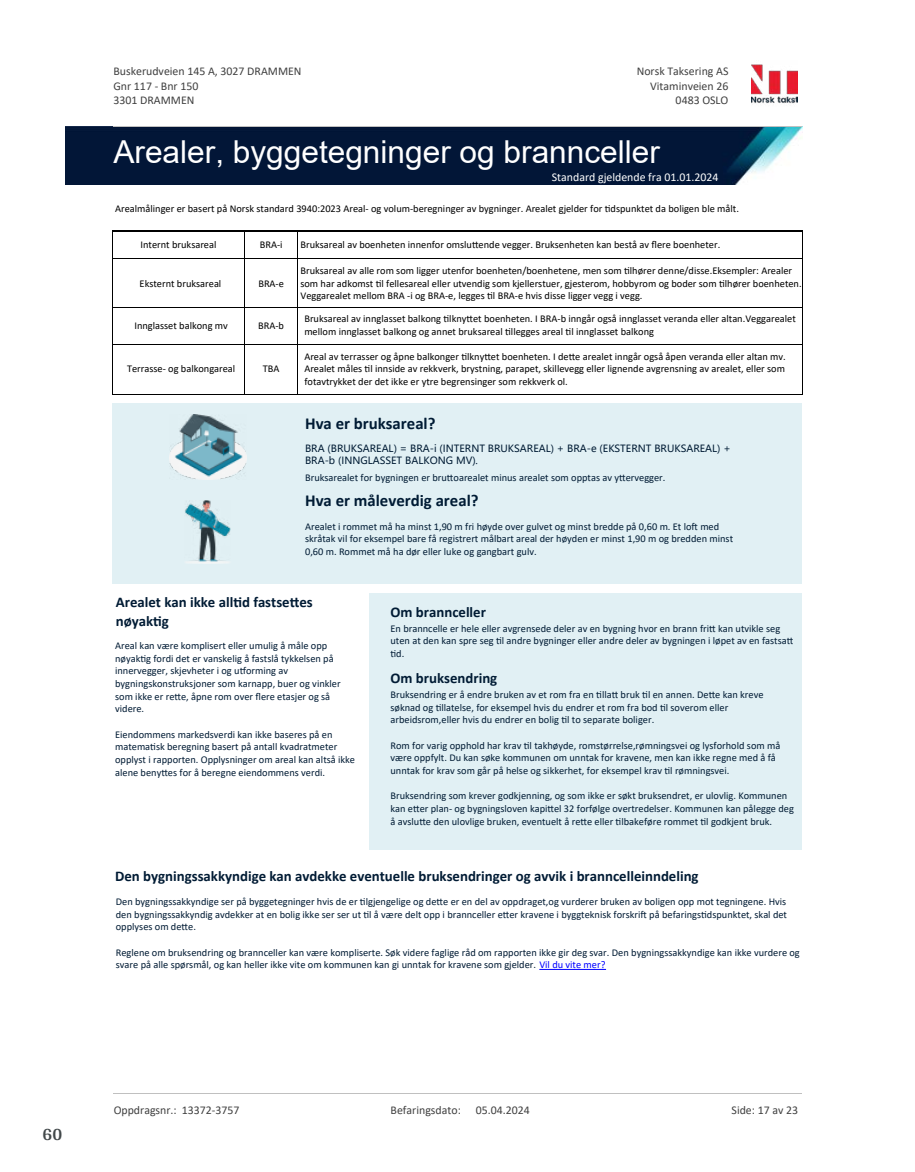
<style>
.page{position:relative;width:915px;height:1172px;background:#fff}
.page>*{position:absolute;margin:0;border:0;box-sizing:border-box;transform-origin:0 0}
.t1{font:31.65px "Arial";color:#fff}
.t2{font:700 18px "Arya";color:#414749}
.t3{font:700 16.8px "Calibri";color:#001b34}
.t4{font:700 14.85px/18.1px "Calibri";color:#001b34}
.t5{font:11.85px/14.5px "Calibri";color:#404040}
.t6{font:11.85px "Calibri";color:#fff}
.t7{font:10.35px/12.6px "Calibri";color:#001b34}
.t8{font:10.35px/12.6px "Calibri";color:#000}
.t9{font:9.9px/12.6px "Microsoft Ya Hei UI";color:#001b34}
.s1{color:#00f}
</style>
<div class="page">
<img style="left:65px;top:127px;width:737px;height:57px">
<div style="left:113px;top:404px;width:688px;height:180px;background:#e1f0f4"></div>
<img style="left:170px;top:414px;width:76px;height:65px">
<img style="left:185px;top:500px;width:46px;height:64px">
<svg style="left:244px;top:232px;width:1px;height:26px"></svg>
<hr style="left:113px;top:258px;width:132px;height:1px;background:#000">
<svg style="left:297px;top:232px;width:1px;height:26px"></svg>
<hr style="left:244px;top:258px;width:1px;height:50px;background:#000">
<hr style="left:244px;top:258px;width:54px;height:1px;background:#000">
<hr style="left:244px;top:259px;width:54px;height:1px;background:#000">
<hr style="left:297px;top:258px;width:1px;height:50px;background:#000">
<hr style="left:298px;top:258px;width:1px;height:50px;background:#000">
<hr style="left:297px;top:258px;width:505px;height:1px;background:#000">
<hr style="left:297px;top:259px;width:505px;height:1px;background:#000">
<hr style="left:297px;top:307px;width:505px;height:1px;background:#000">
<hr style="left:113px;top:307px;width:132px;height:1px;background:#000">
<hr style="left:244px;top:307px;width:1px;height:38px;background:#000">
<hr style="left:244px;top:307px;width:54px;height:1px;background:#000">
<hr style="left:244px;top:344px;width:54px;height:1px;background:#000">
<hr style="left:297px;top:307px;width:1px;height:37px;background:#000">
<hr style="left:298px;top:307px;width:1px;height:37px;background:#000">
<hr style="left:244px;top:344px;width:1px;height:50px;background:#000">
<hr style="left:113px;top:344px;width:132px;height:1px;background:#000">
<hr style="left:297px;top:344px;width:1px;height:50px;background:#000">
<hr style="left:298px;top:344px;width:1px;height:50px;background:#000">
<hr style="left:297px;top:344px;width:505px;height:1px;background:#000">
<hr style="left:112px;top:231px;width:1px;height:164px;background:#000">
<hr style="left:113px;top:231px;width:1px;height:164px;background:#000">
<hr style="left:801px;top:231px;width:1px;height:164px;background:#000">
<hr style="left:112px;top:231px;width:690px;height:1px;background:#000">
<hr style="left:112px;top:394px;width:690px;height:1px;background:#000">
<div style="left:369px;top:593px;width:432px;height:256px;background:#e1f0f4"></div>
<hr style="left:539px;top:969px;width:67px;height:1px;background:#00f">
<img style="left:751px;top:64px;width:46px;height:40px">
<hr style="left:113px;top:127px;width:688px;height:1px;background:#c0c0c0">
<hr style="left:113px;top:1093px;width:688px;height:1px;background:#c0c0c0">
<p class="t5" style="left:113px;top:64px;width:189px">Buskerudveien 145 A, 3027 DRAMMEN<br>Gnr 117 - Bnr 150<br>3301 DRAMMEN</p>
<p class="t5" style="left:636px;top:64px;width:93px">Norsk Taksering AS</p>
<p class="t5" style="left:650px;top:78px;width:80px">Vitaminveien 26</p>
<p class="t5" style="left:675px;top:93px;width:54px">0483 OSLO</p>
<h1 class="t1" style="left:113px;top:130px;width:548px">Arealer, byggetegninger og brannceller</h1>
<p class="t6" style="left:551px;top:169px;width:168px">Standard gjeldende fra 01.01.2024</p>
<p class="t8" style="left:115px;top:202px;width:625px">Arealmålinger er basert på Norsk standard 3940:2023 Areal- og volum-beregninger av bygninger. Arealet gjelder for 琀椀dspunktet da boligen ble målt.</p>
<p class="t8" style="left:140px;top:238px;width:77px">Internt bruksareal</p>
<p class="t8" style="left:260px;top:238px;width:24px">BRA-i</p>
<p class="t8" style="left:300px;top:238px;width:421px">Bruksareal av boenheten innenfor omslu琀琀ende vegger. Bruksenheten kan bestå av 昀氀ere boenheter.</p>
<p class="t8" style="left:140px;top:276px;width:83px">Eksternt bruksareal</p>
<p class="t8" style="left:258px;top:276px;width:27px">BRA-e</p>
<p class="t8" style="left:300px;top:264px;width:502px">Bruksareal av alle rom som ligger utenfor boenheten/boenhetene, men som 琀椀lhører denne/disse.Eksempler: Arealer som har adkomst 琀椀l fellesareal eller utvendig som kjellerstuer, gjesterom, hobbyrom og boder som 琀椀lhører boenheten.<br>Veggarealet mellom BRA -i og BRA-e, legges 琀椀l BRA-e hvis disse ligger vegg i vegg.</p>
<p class="t8" style="left:134px;top:319px;width:95px">Innglasset balkong mv</p>
<p class="t8" style="left:258px;top:319px;width:27px">BRA-b</p>
<p class="t8" style="left:304px;top:312px;width:493px">Bruksareal av innglasset balkong 琀椀lkny琀琀et boenheten. I BRA-b inngår også innglasset veranda eller altan.Veggarealet mellom innglasset balkong og annet bruksareal 琀椀llegges areal 琀椀l innglasset balkong</p>
<p class="t8" style="left:127px;top:362px;width:110px">Terrasse- og balkongareal</p>
<p class="t8" style="left:263px;top:362px;width:18px">TBA</p>
<p class="t8" style="left:304px;top:350px;width:483px;text-align:justify">Areal av terrasser og åpne balkonger 琀椀lkny琀琀et boenheten. I de琀琀e arealet inngår også åpen veranda eller altan mv.<br>Arealet måles 琀椀l innside av rekkverk, brystning, parapet, skillevegg eller lignende avgrensning av arealet, eller som fotavtrykket der det ikke er ytre begrensinger som rekkverk ol.</p>
<h3 class="t3" style="left:305px;top:412px;width:132px">Hva er bruksareal?</h3>
<p class="t9" style="left:305px;top:441px;width:427px">BRA (BRUKSAREAL) = BRA-i (INTERNT BRUKSAREAL) + BRA-e (EKSTERNT BRUKSAREAL) +<br>BRA-b (INNGLASSET BALKONG MV).</p>
<p class="t7" style="left:305px;top:471px;width:362px">Bruksarealet for bygningen er bru琀琀oarealet minus arealet som opptas av y琀琀ervegger.</p>
<h3 class="t3" style="left:305px;top:488px;width:175px">Hva er måleverdig areal?</h3>
<p class="t7" style="left:305px;top:519px;width:429px">Arealet i rommet må ha minst 1,90 m fri høyde over gulvet og minst bredde på 0,60 m. Et lo昀琀 med skråtak vil for eksempel bare få registrert målbart areal der høyden er minst 1,90 m og bredden minst<br>0,60 m. Rommet må ha dør eller luke og gangbart gulv.</p>
<h3 class="t4" style="left:116px;top:593px;width:198px">Arealet kan ikke all琀椀d fastse琀琀es nøyak琀椀g</h3>
<p class="t7" style="left:115px;top:639px;width:227px">Areal kan være komplisert eller umulig å måle opp nøyak琀椀g fordi det er vanskelig å fastslå tykkelsen på innervegger, skjevheter i og u琀昀orming av bygningskonstruksjoner som karnapp, buer og vinkler som ikke er re琀琀e, åpne rom over 昀氀ere etasjer og så videre.</p>
<p class="t7" style="left:115px;top:727px;width:241px">Eiendommens markedsverdi kan ikke baseres på en matema琀椀sk beregning basert på antall kvadratmeter opplyst i rapporten. Opplysninger om areal kan altså ikke alene beny琀琀es for å beregne eiendommens verdi.</p>
<h3 class="t4" style="left:390px;top:603px;width:97px">Om brannceller</h3>
<p class="t7" style="left:390px;top:622px;width:404px">En branncelle er hele eller avgrensede deler av en bygning hvor en brann fri琀琀 kan utvikle seg uten at den kan spre seg 琀椀l andre bygninger eller andre deler av bygningen i løpet av en fastsa琀琀琀椀d.</p>
<h3 class="t4" style="left:390px;top:669px;width:108px">Om bruksendring</h3>
<p class="t7" style="left:390px;top:688px;width:374px">Bruksendring er å endre bruken av et rom fra en 琀椀lla琀琀 bruk 琀椀l en annen. De琀琀e kan kreve søknad og 琀椀llatelse, for eksempel hvis du endrer et rom fra bod 琀椀l soverom eller arbeidsrom,eller hvis du endrer en bolig 琀椀l to separate boliger.</p>
<p class="t7" style="left:390px;top:739px;width:391px">Rom for varig opphold har krav 琀椀l takhøyde, romstørrelse,rømningsvei og lysforhold som må være oppfylt. Du kan søke kommunen om unntak for kravene, men kan ikke regne med å få unntak for krav som går på helse og sikkerhet, for eksempel krav 琀椀l rømningsvei.</p>
<p class="t7" style="left:390px;top:789px;width:405px">Bruksendring som krever godkjenning, og som ikke er søkt bruksendret, er ulovlig. Kommunen kan e琀琀er plan- og bygningsloven kapi琀琀el 32 forfølge overtredelser. Kommunen kan pålegge deg å avslu琀琀e den ulovlige bruken, eventuelt å re琀琀e eller 琀椀lbakeføre rommet 琀椀l godkjent bruk.</p>
<h3 class="t4" style="left:115px;top:866px;width:584px">Den bygningssakkyndige kan avdekke eventuelle bruksendringer og avvik i branncelleinndeling</h3>
<p class="t7" style="left:116px;top:895px;width:672px;text-align:justify">Den bygningssakkyndige ser på byggetegninger hvis de er 琀椀lgjengelige og de琀琀e er en del av oppdraget,og vurderer bruken av boligen opp mot tegningene. Hvis den bygningssakkyndig avdekker at en bolig ikke ser ser ut 琀椀l å være delt opp i brannceller e琀琀er kravene i byggteknisk forskri昀琀 på befarings琀椀dspunktet, skal det opplyses om de琀琀e.</p>
<p class="t7" style="left:116px;top:945px;width:685px">Reglene om bruksendring og brannceller kan være kompliserte. Søk videre faglige råd om rapporten ikke gir deg svar. Den bygningssakkyndige kan ikke vurdere og svare på alle spørsmål, og kan heller ikke vite om kommunen kan gi unntak for kravene som gjelder. <span class="s1">Vil du vite mer?</span></p>
<h2 class="t2" style="left:43px;top:1123px;width:21px">60</h2>
<p class="t5" style="left:114px;top:1102px;width:127px">Oppdragsnr.: 13372-3757</p>
<p class="t5" style="left:390px;top:1102px;width:72px">Befaringsdato:</p>
<p class="t5" style="left:475px;top:1102px;width:55px">05.04.2024</p>
<p class="t5" style="left:731px;top:1102px;width:68px">Side: 17 av 23</p>
</div>
